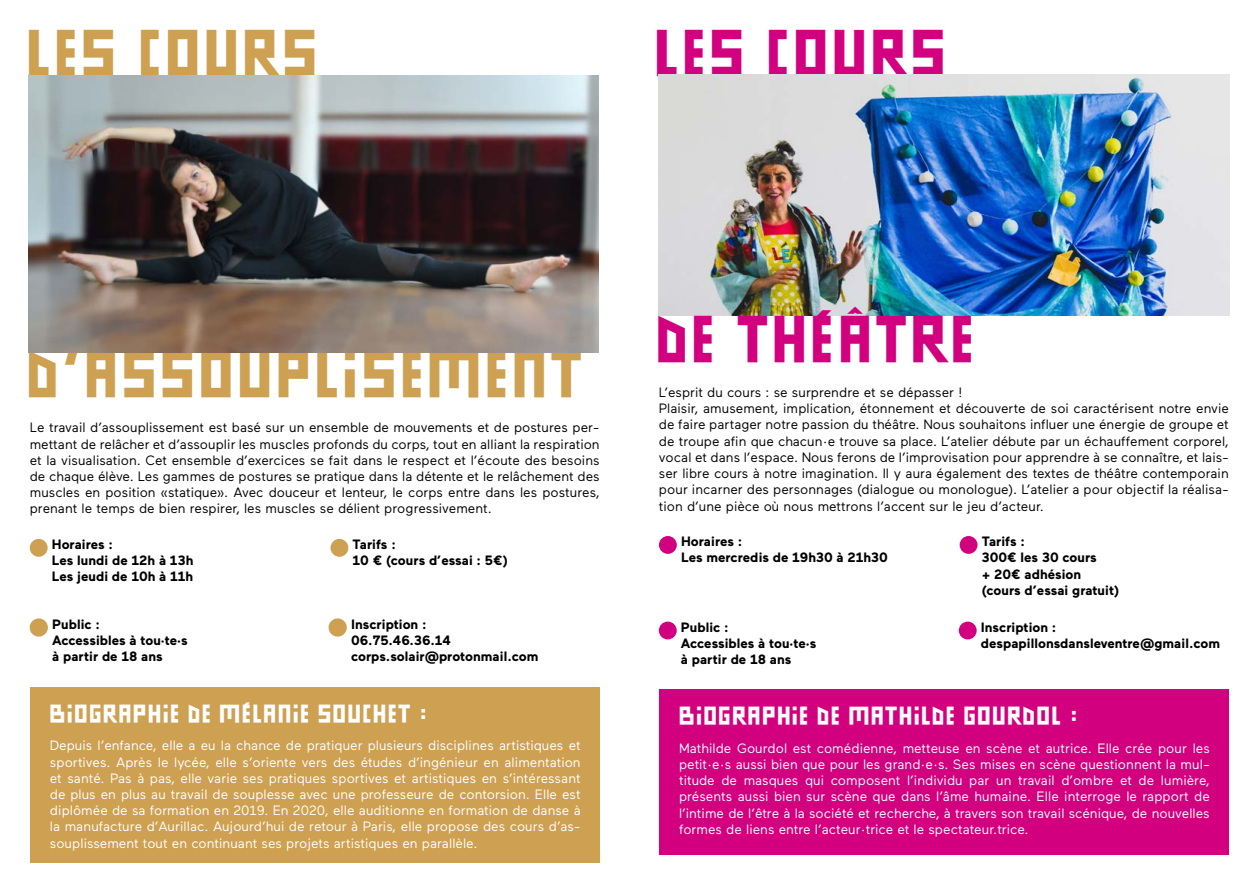
<style>
.page{position:relative;width:1259px;height:893px;background:#fff}
.page>*{position:absolute;margin:0;border:0;box-sizing:border-box;transform-origin:0 0}
.t1{font:46.5px "Residenthequedroite";color:#cea052}
.t2{font:46.5px "Residenthequedroite";color:#d2007f}
.t3{font:18px "Residenthequedroite";color:#fff}
.t4{font:13.5px/16.2px "Maax";color:#000;text-align:justify}
.t5{font:13.5px/16.2px "Maax";color:#fff;text-align:justify}
.t6{font:700 13.5px/16.2px "Maax";color:#000}
</style>
<div class="page">
<div style="left:30px;top:539px;width:18px;height:18px;background:#cea052;border-radius:50%"></div>
<div style="left:330px;top:539px;width:18px;height:18px;background:#cea052;border-radius:50%"></div>
<div style="left:659px;top:536px;width:18px;height:18px;background:#d2007f;border-radius:50%"></div>
<div style="left:959px;top:536px;width:18px;height:18px;background:#d2007f;border-radius:50%"></div>
<div style="left:30px;top:618px;width:18px;height:19px;background:#cea052;border-radius:50%"></div>
<div style="left:328px;top:618px;width:19px;height:19px;background:#cea052;border-radius:50%"></div>
<div style="left:659px;top:622px;width:17px;height:17px;background:#d2007f;border-radius:50%"></div>
<div style="left:958px;top:622px;width:18px;height:17px;background:#d2007f;border-radius:50%"></div>
<div style="left:30px;top:687px;width:570px;height:176px;background:#cea052"></div>
<div style="left:659px;top:690px;width:570px;height:165px;background:#d2007f"></div>
<img style="left:658px;top:75px;width:571px;height:241px">
<img style="left:29px;top:75px;width:569px;height:277px">
<h1 class="t1" style="left:24px;top:24px;width:296px">LES COURS</h1>
<h1 class="t2" style="left:652px;top:24px;width:296px">LES COURS</h1>
<h1 class="t1" style="left:25px;top:345px;width:560px">D'ASSOUPLISEMENT</h1>
<p class="t4" style="left:30px;top:420px;width:571px">Le travail d’assouplissement est basé sur un ensemble de mouvements et de postures per&shy;mettant de relâcher et d’assouplir les muscles profonds du corps, tout en alliant la respiration et la visualisation. Cet ensemble d’exercices se fait dans le respect et l’écoute des besoins de chaque élève. Les gammes de postures se pratique dans la détente et le relâchement des muscles en position «statique». Avec douceur et lenteur, le corps entre dans les postures, prenant le temps de bien respirer, les muscles se délient progressivement.</p>
<h1 class="t2" style="left:654px;top:310px;width:323px">DE THÉÂTRE</h1>
<p class="t4" style="left:659px;top:384px;width:571px;text-align:left">L’esprit du cours : se surprendre et se dépasser !<br>Plaisir, amusement, implication, étonnement et découverte de soi caractérisent notre envie de faire partager notre passion du théâtre. Nous souhaitons influer une énergie de groupe et de troupe afin que chacun·e trouve sa place. L’atelier débute par un échauffement corporel, vocal et dans l’espace. Nous ferons de l’improvisation pour apprendre à se connaître, et lais&shy;ser libre cours à notre imagination. Il y aura également des textes de théâtre contemporain pour incarner des personnages (dialogue ou monologue). L’atelier a pour objectif la réalisa&shy;tion d’une pièce où nous mettrons l’accent sur le jeu d’acteur.</p>
<p class="t6" style="left:52px;top:536px;width:143px">Horaires :<br>Les lundi de 12h à 13h<br>Les jeudi de 10h à 11h</p>
<p class="t6" style="left:352px;top:536px;width:157px">Tarifs :<br>10 € (cours d’essai : 5€)</p>
<p class="t6" style="left:681px;top:533px;width:208px">Horaires :<br>Les mercredis de 19h30 à 21h30</p>
<p class="t6" style="left:981px;top:533px;width:139px">Tarifs :<br>300€ les 30 cours<br>+ 20€ adhésion (cours d’essai gratuit)</p>
<p class="t6" style="left:52px;top:616px;width:137px">Public :<br>Accessibles à tou·te·s à partir de 18 ans</p>
<p class="t6" style="left:351px;top:616px;width:189px">Inscription :<br>06.75.46.36.14 corps.solair@protonmail.com</p>
<p class="t6" style="left:681px;top:619px;width:137px">Public :<br>Accessibles à tou·te·s à partir de 18 ans</p>
<p class="t6" style="left:981px;top:619px;width:241px">Inscription : despapillonsdansleventre@gmail.com</p>
<h2 class="t3" style="left:49px;top:702px;width:382px">BIOGRAPHIE DE MÉLANIE SOUCHET :</h2>
<p class="t5" style="left:50px;top:738px;width:532px">Depuis l’enfance, elle a eu la chance de pratiquer plusieurs disciplines artistiques et sportives. Après le lycée, elle s’oriente vers des études d’ingénieur en alimentation et santé. Pas à pas, elle varie ses pratiques sportives et artistiques en s’intéressant de plus en plus au travail de souplesse avec une professeure de contorsion. Elle est diplômée de sa formation en 2019. En 2020, elle auditionne en formation de danse à la manufacture d’Aurillac. Aujourd’hui de retour à Paris, elle propose des cours d’as&shy;souplissement tout en continuant ses projets artistiques en parallèle.</p>
<h2 class="t3" style="left:678px;top:705px;width:403px">BIOGRAPHIE DE MATHILDE GOURDOL :</h2>
<p class="t5" style="left:679px;top:740px;width:532px">Mathilde Gourdol est comédienne, metteuse en scène et autrice. Elle crée pour les petit·e·s aussi bien que pour les grand·e·s. Ses mises en scène questionnent la mul&shy;titude de masques qui composent l’individu par un travail d’ombre et de lumière, présents aussi bien sur scène que dans l’âme humaine. Elle interroge le rapport de l’intime de l’être à la société et recherche, à travers son travail scénique, de nouvelles formes de liens entre l’acteur·trice et le spectateur.trice.</p>
</div>
